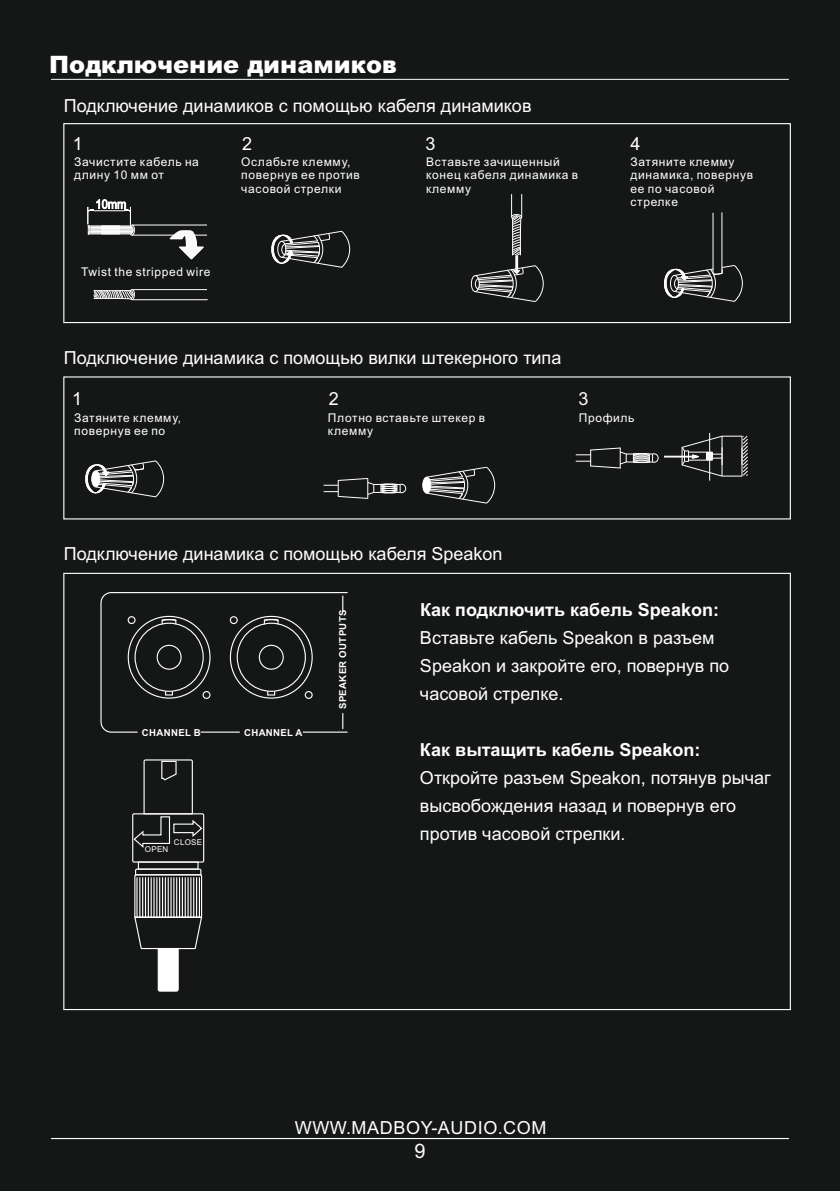
<style>
.page{position:relative;width:840px;height:1191px;background:#fff}
.page>*{position:absolute;margin:0;border:0;box-sizing:border-box;transform-origin:0 0}
.t1{font:900 24px "Arial";color:#fff}
.t2{font:20px "Arial";color:#fff}
.t3{font:18px/28px "Arial";color:#fff}
.t4{font:700 18px "Arial";color:#fff}
.t5{font:18px "Arial";letter-spacing:.035em;color:#fff}
.t6{font:12px/13.4px "Arial";letter-spacing:.055em;color:#fff}
.t7{font:700 9.6px "Arial";letter-spacing:.035em;color:#fff}
.t8{font:8px "Arial";letter-spacing:.035em;color:#fff}
</style>
<div class="page">
<div style="left:0;top:0;width:839px;height:1191px;background:#151616"></div>
<div style="left:63px;top:123px;width:727px;height:200px;border:1px solid #fff"></div>
<hr style="left:51px;top:1138px;width:737px;height:1px;background:#fff">
<hr style="left:51px;top:79px;width:737px;height:1px;background:#e0e4e1">
<svg style="left:323px;top:478px;width:83px;height:21px"></svg>
<svg style="left:422px;top:466px;width:73px;height:38px"></svg>
<svg style="left:85px;top:460px;width:79px;height:38px"></svg>
<svg style="left:575px;top:447px;width:84px;height:22px"></svg>
<hr style="left:663px;top:456px;width:34px;height:1px;background:#fff">
<hr style="left:709px;top:433px;width:1px;height:47px;background:#fff">
<svg style="left:680px;top:435px;width:68px;height:42px"></svg>
<svg style="left:100px;top:592px;width:248px;height:141px"></svg>
<div style="left:132px;top:813px;width:72px;height:49px;border:1px solid #fff"></div>
<div style="left:138px;top:861px;width:60px;height:8px;border:1px solid #fff"></div>
<svg style="left:133px;top:759px;width:70px;height:89px"></svg>
<svg style="left:134px;top:868px;width:69px;height:124px"></svg>
<svg style="left:271px;top:230px;width:79px;height:38px"></svg>
<div style="left:470px;top:275px;width:9px;height:17px;border:1px solid #fff;border-radius:50%"></div>
<svg style="left:474px;top:194px;width:69px;height:108px"></svg>
<hr style="left:132px;top:225px;width:75px;height:1px;background:#fff">
<hr style="left:132px;top:235px;width:42px;height:1px;background:#fff">
<hr style="left:132px;top:299px;width:75px;height:1px;background:#fff">
<hr style="left:132px;top:289px;width:75px;height:1px;background:#fff">
<svg style="left:93px;top:289px;width:42px;height:11px"></svg>
<svg style="left:87px;top:199px;width:48px;height:37px"></svg>
<svg style="left:169px;top:230px;width:38px;height:30px"></svg>
<hr style="left:721px;top:212px;width:1px;height:61px;background:#fff">
<hr style="left:712px;top:213px;width:1px;height:60px;background:#fff">
<svg style="left:664px;top:264px;width:78px;height:38px"></svg>
<h1 class="t1" style="left:49px;top:56px;width:349px">Подключение динамиков</h1>
<p class="t3" style="left:64px;top:93px;width:469px">Подключение динамиков с помощью кабеля динамиков</p>
<p class="t3" style="left:73px;top:132px;width:12px">1</p>
<p class="t3" style="left:242px;top:132px;width:12px">2</p>
<p class="t3" style="left:425px;top:132px;width:12px">3</p>
<p class="t3" style="left:630px;top:132px;width:12px">4</p>
<p class="t6" style="left:74px;top:156px;width:126px">Зачистите кабель на длину 10 мм от</p>
<p class="t6" style="left:81px;top:266px;width:131px">Twist the stripped wire</p>
<p class="t6" style="left:241px;top:156px;width:120px">Ослабьте клемму, повернув ее против часовой стрелки</p>
<p class="t6" style="left:426px;top:156px;width:154px">Вставьте зачищенный конец кабеля динамика в клемму</p>
<p class="t3" style="left:64px;top:345px;width:499px">Подключение динамика с помощью вилки штекерного типа</p>
<p class="t3" style="left:72px;top:386px;width:12px">1</p>
<p class="t3" style="left:328px;top:386px;width:12px">2</p>
<p class="t3" style="left:578px;top:386px;width:12px">3</p>
<p class="t6" style="left:630px;top:156px;width:124px">Затяните клемму динамика, повернув ее по часовой стрелке</p>
<p class="t6" style="left:74px;top:412px;width:108px">Затяните клемму, повернув ее по</p>
<p class="t6" style="left:578px;top:412px;width:57px">Профиль</p>
<p class="t6" style="left:328px;top:412px;width:159px">Плотно вставьте штекер в клемму</p>
<p class="t3" style="left:64px;top:541px;width:440px">Подключение динамика с помощью кабеля Speakon</p>
<p class="t7" style="left:142px;top:728px;width:60px">CHANNEL B</p>
<p class="t7" style="left:244px;top:728px;width:60px">CHANNEL A</p>
<p class="t7" style="left:339px;top:709px;width:101px;rotate:-90deg">SPEAKER OUTPUTS</p>
<p class="t8" style="left:174px;top:839px;width:30px">CLOSE</p>
<p class="t8" style="left:145px;top:846px;width:25px">OPEN</p>
<p class="t4" style="left:420px;top:603px;width:300px">Как подключить кабель Speakon:</p>
<p class="t3" style="left:420px;top:625px;width:310px">Вставьте кабель Speakon в разъем<br>Speakon и закройте его, повернув по часовой стрелке.</p>
<p class="t4" style="left:420px;top:743px;width:282px">Как вытащить кабель Speakon:</p>
<p class="t3" style="left:420px;top:765px;width:352px">Откройте разъем Speakon, потянув рычаг высвобождения назад и повернув его против часовой стрелки.</p>
<p class="t5" style="left:294px;top:1120px;width:253px">WWW.MADBOY-AUDIO.COM</p>
<p class="t2" style="left:414px;top:1143px;width:13px">9</p>
</div>
